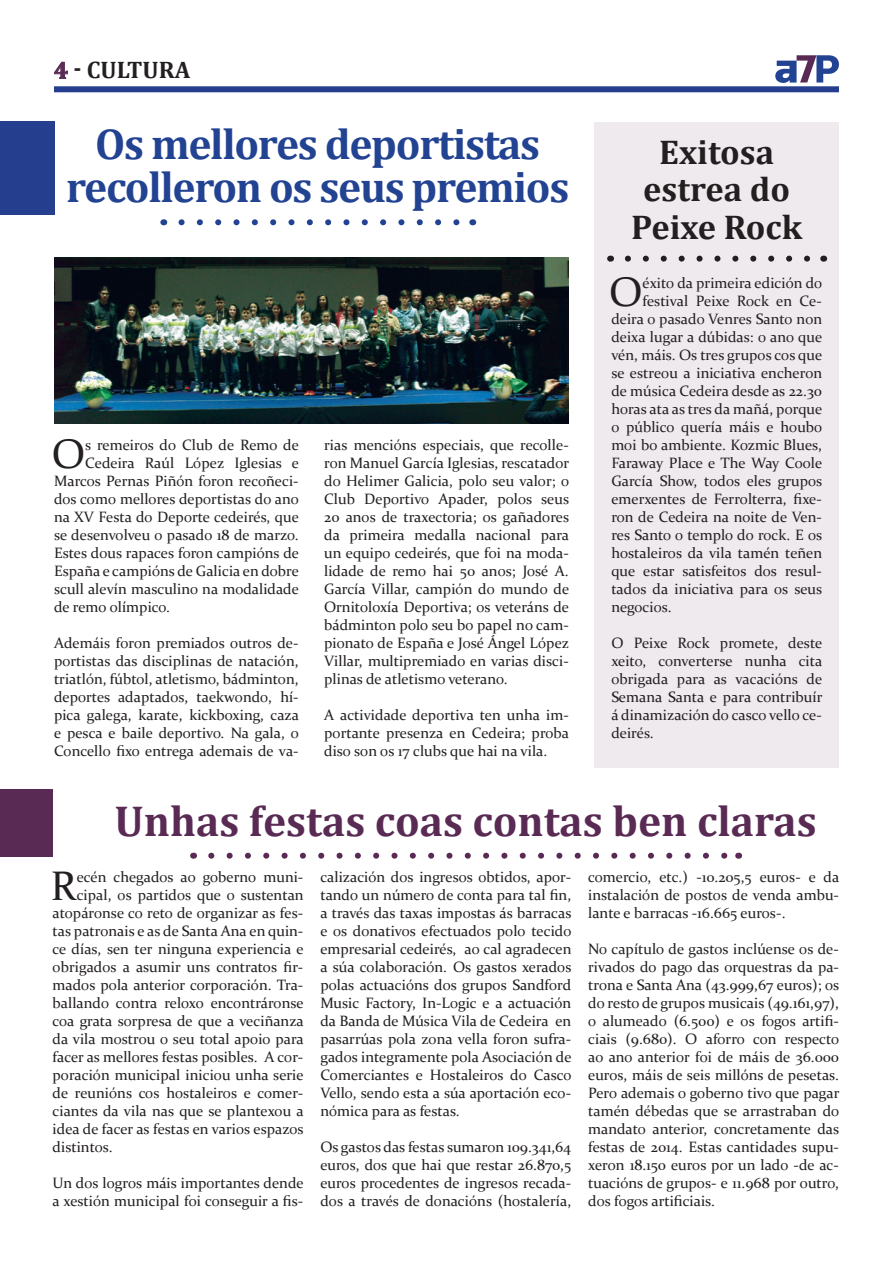
<style>
.page{position:relative;width:893px;height:1263px;background:#fff}
.page>*{position:absolute;margin:0;border:0;box-sizing:border-box;transform-origin:0 0}
.t1{font:700 43.5px/43.5px "Cambria";letter-spacing:-.03em;color:#224292;text-align:center}
.t2{font:700 43.5px "Cambria";color:#592b54}
.t3{font:41.4px "Constantia";color:#231f20}
.t4{font:700 34.5px/37.5px "Cambria";color:#231f20;text-align:center}
.t5{font:700 24px "Cambria";color:#231f20}
.t6{font:15px/18px "Constantia";color:#231f20;text-align:justify}
.s1{color:#592b54}
</style>
<div class="page">
<svg style="left:775px;top:55px;width:64px;height:28px"></svg>
<div style="left:54px;top:86px;width:785px;height:6px;background:#253f8e"></div>
<svg style="left:54px;top:62px;width:14px;height:17px"></svg>
<img style="left:54px;top:257px;width:515px;height:166px">
<div style="left:0;top:121px;width:54px;height:94px;background:#253f8e"></div>
<svg style="left:181px;top:219px;width:279px;height:6px"></svg>
<div style="left:594px;top:123px;width:245px;height:645px;background:#eeeaee"></div>
<svg style="left:628px;top:256px;width:182px;height:6px"></svg>
<div style="left:0;top:789px;width:53px;height:68px;background:#592b54"></div>
<svg style="left:211px;top:853px;width:517px;height:6px"></svg>
<h3 class="t5" style="left:54px;top:53px;width:138px"><span class="s1">4</span> - CULTURA</h3>
<h1 class="t1" style="left:66px;top:121px;width:505px">Os mellores deportistas recolleron os seus premios</h1>
<h2 class="t3" style="left:52px;top:426px;width:35px">O</h2>
<p class="t6" style="left:85px;top:435px;width:215px">s remeiros do Club de Remo de</p>
<p class="t6" style="left:85px;top:453px;width:215px">Cedeira Raúl López Iglesias e</p>
<p class="t6" style="left:54px;top:471px;width:246px">Marcos Pernas Piñón foron recoñeci-</p>
<p class="t6" style="left:54px;top:489px;width:247px">dos como mellores deportistas do ano</p>
<p class="t6" style="left:54px;top:507px;width:246px">na XV Festa do Deporte cedeirés, que</p>
<p class="t6" style="left:54px;top:525px;width:246px">se desenvolveu o pasado 18 de marzo.</p>
<p class="t6" style="left:54px;top:543px;width:246px">Estes dous rapaces foron campións de</p>
<p class="t6" style="left:54px;top:561px;width:247px">España e campións de Galicia en dobre</p>
<p class="t6" style="left:54px;top:579px;width:246px">scull alevín masculino na modalidade</p>
<p class="t6" style="left:54px;top:597px;width:117px">de remo olímpico.</p>
<p class="t6" style="left:54px;top:633px;width:247px">Ademáis foron premiados outros de&shy;portistas das disciplinas de natación, triatlón, fúbtol, atletismo, bádminton, deportes adaptados, taekwondo, hí&shy;pica galega, karate, kickboxing, caza e pesca e baile deportivo. Na gala, o Concello fixo entrega ademais de va-</p>
<p class="t6" style="left:324px;top:435px;width:247px">rias mencións especiais, que recolle&shy;ron Manuel García Iglesias, rescatador do Helimer Galicia, polo seu valor; o Club Deportivo Apader, polos seus 20 anos de traxectoria; os gañadores da primeira medalla nacional para un equipo cedeirés, que foi na moda&shy;lidade de remo hai 50 anos; José A.<br>García Villar, campión do mundo de Ornitoloxía Deportiva; os veteráns de bádminton polo seu bo papel no cam&shy;pionato de España e José Ángel López Villar, multipremiado en varias disci&shy;plinas de atletismo veterano.</p>
<p class="t6" style="left:324px;top:705px;width:247px">A actividade deportiva ten unha im&shy;portante presenza en Cedeira; proba diso son os 17 clubs que hai na vila.</p>
<h3 class="t4" style="left:631px;top:132px;width:173px">Exitosa estrea do<br>Peixe Rock</h3>
<h2 class="t3" style="left:609px;top:264px;width:35px">O</h2>
<p class="t6" style="left:643px;top:273px;width:181px">éxito da primeira edición do</p>
<p class="t6" style="left:643px;top:291px;width:181px">festival Peixe Rock en Ce-</p>
<p class="t6" style="left:611px;top:309px;width:212px">deira o pasado Venres Santo non</p>
<p class="t6" style="left:611px;top:327px;width:212px">deixa lugar a dúbidas: o ano que</p>
<p class="t6" style="left:611px;top:345px;width:212px">vén, máis. Os tres grupos cos que</p>
<p class="t6" style="left:611px;top:363px;width:212px">se estreou a iniciativa encheron</p>
<p class="t6" style="left:611px;top:381px;width:212px">de música Cedeira desde as 22.30</p>
<p class="t6" style="left:611px;top:399px;width:212px">horas ata as tres da mañá, porque</p>
<p class="t6" style="left:611px;top:417px;width:212px">o público quería máis e houbo</p>
<p class="t6" style="left:611px;top:435px;width:212px">moi bo ambiente. Kozmic Blues,</p>
<p class="t6" style="left:611px;top:453px;width:212px">Faraway Place e The Way Coole</p>
<p class="t6" style="left:611px;top:471px;width:212px">García Show, todos eles grupos</p>
<p class="t6" style="left:611px;top:489px;width:212px">emerxentes de Ferrolterra, fixe-</p>
<p class="t6" style="left:611px;top:507px;width:212px">ron de Cedeira na noite de Ven-</p>
<p class="t6" style="left:611px;top:525px;width:212px">res Santo o templo do rock. E os</p>
<p class="t6" style="left:611px;top:543px;width:212px">hostaleiros da vila tamén teñen</p>
<p class="t6" style="left:611px;top:561px;width:212px">que estar satisfeitos dos resul-</p>
<p class="t6" style="left:611px;top:579px;width:212px">tados da iniciativa para os seus</p>
<p class="t6" style="left:611px;top:597px;width:62px">negocios.</p>
<p class="t6" style="left:611px;top:633px;width:213px">O Peixe Rock promete, deste xeito, converterse nunha cita obrigada para as vacacións de Semana Santa e para contribuír á dinamización do casco vello ce&shy;deirés.</p>
<h1 class="t2" style="left:114px;top:790px;width:704px">Unhas festas coas contas ben claras</h1>
<h2 class="t3" style="left:51px;top:858px;width:28px">R</h2>
<p class="t6" style="left:77px;top:867px;width:228px">ecén chegados ao goberno muni-</p>
<p class="t6" style="left:77px;top:885px;width:228px">cipal, os partidos que o sustentan</p>
<p class="t6" style="left:53px;top:903px;width:252px">atopáronse co reto de organizar as fes-</p>
<p class="t6" style="left:53px;top:921px;width:252px">tas patronais e as de Santa Ana en quin-</p>
<p class="t6" style="left:53px;top:939px;width:253px">ce días, sen ter ninguna experiencia e</p>
<p class="t6" style="left:53px;top:957px;width:252px">obrigados a asumir uns contratos fir-</p>
<p class="t6" style="left:53px;top:975px;width:252px">mados pola anterior corporación. Tra-</p>
<p class="t6" style="left:53px;top:993px;width:253px">ballando contra reloxo encontráronse</p>
<p class="t6" style="left:53px;top:1011px;width:253px">coa grata sorpresa de que a veciñanza</p>
<p class="t6" style="left:53px;top:1029px;width:253px">da vila mostrou o seu total apoio para</p>
<p class="t6" style="left:53px;top:1047px;width:252px">facer as mellores festas posibles. A cor-</p>
<p class="t6" style="left:53px;top:1065px;width:253px">poración municipal iniciou unha serie</p>
<p class="t6" style="left:53px;top:1083px;width:252px">de reunións cos hostaleiros e comer-</p>
<p class="t6" style="left:53px;top:1101px;width:253px">ciantes da vila nas que se plantexou a</p>
<p class="t6" style="left:53px;top:1119px;width:253px">idea de facer as festas en varios espazos</p>
<p class="t6" style="left:53px;top:1137px;width:61px">distintos.</p>
<p class="t6" style="left:53px;top:1173px;width:253px">Un dos logros máis importantes dende a xestión municipal foi conseguir a fis-</p>
<p class="t6" style="left:320px;top:867px;width:253px">calización dos ingresos obtidos, apor&shy;tando un número de conta para tal fin, a través das taxas impostas ás barracas e os donativos efectuados polo tecido empresarial cedeirés, ao cal agradecen a súa colaboración. Os gastos xerados polas actuacións dos grupos Sandford Music Factory, In-Logic e a actuación da Banda de Música Vila de Cedeira en pasarrúas pola zona vella foron sufra&shy;gados integramente pola Asociación de Comerciantes e Hostaleiros do Casco Vello, sendo esta a súa aportación eco&shy;nómica para as festas.</p>
<p class="t6" style="left:320px;top:1137px;width:252px">Os gastos das festas sumaron 109.341,64 euros, dos que hai que restar 26.870,5 euros procedentes de ingresos recada&shy;dos a través de donacións (hostalería,</p>
<p class="t6" style="left:588px;top:867px;width:253px">comercio, etc.) -10.205,5 euros- e da instalación de postos de venda ambu&shy;lante e barracas -16.665 euros-.</p>
<p class="t6" style="left:588px;top:939px;width:253px">No capítulo de gastos inclúense os de&shy;rivados do pago das orquestras da pa&shy;trona e Santa Ana (43.999,67 euros); os do resto de grupos musicais (49.161,97), o alumeado (6.500) e os fogos artifi&shy;ciais (9.680). O aforro con respecto ao ano anterior foi de máis de 36.000 euros, máis de seis millóns de pesetas.<br>Pero ademais o goberno tivo que pagar tamén débedas que se arrastraban do mandato anterior, concretamente das festas de 2014. Estas cantidades supu&shy;xeron 18.150 euros por un lado -de ac&shy;tuacións de grupos- e 11.968 por outro, dos fogos artificiais.</p>
</div>
